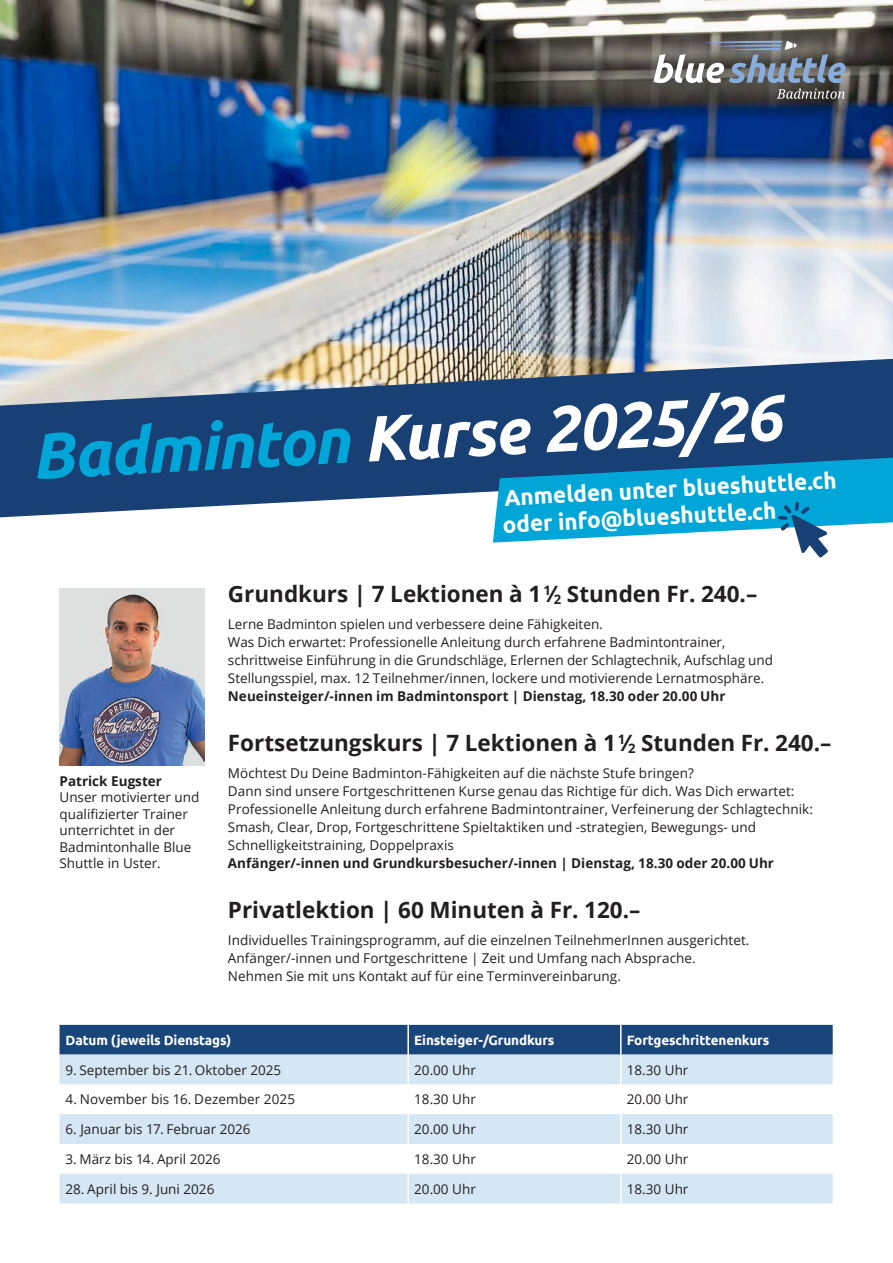
<style>
.page{position:relative;width:893px;height:1263px;background:#fff}
.page>*{position:absolute;margin:0;border:0;box-sizing:border-box;transform-origin:0 0}
.t1{font:italic 700 64.5px "Ubuntu";color:#fff}
.t2{font:700 22.5px "Open Sans";color:#231f20}
.t3{font:700 22.5px/27px "Ubuntu";color:#fff}
.t4{font:13.5px/18px "Open Sans";letter-spacing:.005em;color:#231f20}
.t5{font:700 13.5px "Open Sans";letter-spacing:.005em;color:#231f20}
.t6{font:700 13.5px "Ubuntu";letter-spacing:-.01em;color:#fff}
.s1{color:#00a6d8}
.s2{font-size:13.05px}
</style>
<div class="page">
<img style="left:0;top:0;width:893px;height:359px">
<svg style="left:0;top:359px;width:893px;height:158px;background:#446288"></svg>
<img style="left:60px;top:588px;width:144px;height:177px">
<svg style="left:60px;top:1054px;width:773px;height:149px;fill:#d5e7f5"></svg>
<div style="left:60px;top:1025px;width:773px;height:29px;background:#1a457b"></div>
<hr style="left:407px;top:1054px;width:2px;height:30px;background:#fff">
<hr style="left:620px;top:1054px;width:2px;height:30px;background:#fff">
<hr style="left:407px;top:1084px;width:2px;height:30px;background:#fff">
<hr style="left:620px;top:1084px;width:2px;height:30px;background:#fff">
<hr style="left:407px;top:1114px;width:2px;height:30px;background:#fff">
<hr style="left:620px;top:1114px;width:2px;height:30px;background:#fff">
<hr style="left:407px;top:1144px;width:2px;height:30px;background:#fff">
<hr style="left:620px;top:1144px;width:2px;height:30px;background:#fff">
<hr style="left:407px;top:1174px;width:2px;height:29px;background:#fff">
<hr style="left:620px;top:1174px;width:2px;height:29px;background:#fff">
<svg style="left:777px;top:89px;width:68px;height:10px"></svg>
<svg style="left:653px;top:41px;width:193px;height:42px;background:#7d8388"></svg>
<svg style="left:493px;top:458px;width:400px;height:99px"></svg>
<h1 class="t1" style="left:29px;top:417px;width:752px;rotate:-3deg"><span class="s1">Badminton</span> Kurse 2025/26</h1>
<h2 class="t3" style="left:501px;top:484px;width:337px;rotate:-3deg">Anmelden unter blueshuttle.ch oder info@blueshuttle.ch</h2>
<p class="t5" style="left:60px;top:771px;width:104px">Patrick Eugster</p>
<p class="t4" style="left:60px;top:788px;width:141px;line-height:16.5px">Unser motivierter und qualifizierter Trainer unterrichtet in der<br>Badmintonhalle Blue<br>Shuttle in Uster.</p>
<h2 class="t2" style="left:228px;top:578px;width:531px">Grundkurs | 7 Lektionen à 1 <sup>1</sup>⁄<span class="s2">2</span> Stunden Fr. 240.–</h2>
<p class="t4" style="left:228px;top:614px;width:547px">Lerne Badminton spielen und verbessere deine Fähigkeiten.<br>Was Dich erwartet: Professionelle Anleitung durch erfahrene Badmintontrainer, schrittweise Einführung in die Grundschläge, Erlernen der Schlagtechnik, Aufschlag und Stellungsspiel, max. 12 Teilnehmer/innen, lockere und motivierende Lernatmosphäre.</p>
<p class="t5" style="left:228px;top:686px;width:499px">Neueinsteiger/-innen im Badmintonsport | Dienstag, 18.30 oder 20.00 Uhr</p>
<h2 class="t2" style="left:228px;top:727px;width:605px">Fortsetzungskurs | 7 Lektionen à 1<sup>1</sup>⁄<span class="s2">2</span> Stunden Fr. 240.–</h2>
<p class="t4" style="left:228px;top:763px;width:587px">Möchtest Du Deine Badminton-Fähigkeiten auf die nächste Stufe bringen?<br>Dann sind unsere Fortgeschrittenen Kurse genau das Richtige für dich. Was Dich erwartet:<br>Professionelle Anleitung durch erfahrene Badmintontrainer, Verfeinerung der Schlagtechnik:<br>Smash, Clear, Drop, Fortgeschrittene Spieltaktiken und -strategien, Bewegungs- und Schnelligkeitstraining, Doppelpraxis</p>
<p class="t5" style="left:228px;top:853px;width:548px">Anfänger/-innen und Grundkursbesucher/-innen | Dienstag, 18.30 oder 20.00 Uhr</p>
<h2 class="t2" style="left:228px;top:894px;width:414px">Privatlektion | 60 Minuten à Fr. 120.–</h2>
<p class="t4" style="left:228px;top:930px;width:523px">Individuelles Trainingsprogramm, auf die einzelnen TeilnehmerInnen ausgerichtet.<br>Anfänger/-innen und Fortgeschrittene | Zeit und Umfang nach Absprache.<br>Nehmen Sie mit uns Kontakt auf für eine Terminvereinbarung.</p>
<p class="t6" style="left:66px;top:1032px;width:167px">Datum (jeweils Dienstags)</p>
<p class="t6" style="left:414px;top:1032px;width:142px">Einsteiger-/Grundkurs</p>
<p class="t6" style="left:627px;top:1032px;width:144px">Fortgeschrittenenkurs</p>
<p class="t4" style="left:66px;top:1060px;width:217px">9. September bis 21. Oktober 2025</p>
<p class="t4" style="left:414px;top:1060px;width:63px">20.00 Uhr</p>
<p class="t4" style="left:627px;top:1060px;width:63px">18.30 Uhr</p>
<p class="t4" style="left:66px;top:1090px;width:231px">4. November bis 16. Dezember 2025</p>
<p class="t4" style="left:414px;top:1090px;width:63px">18.30 Uhr</p>
<p class="t4" style="left:627px;top:1090px;width:63px">20.00 Uhr</p>
<p class="t4" style="left:66px;top:1120px;width:187px">6. Januar bis 17. Februar 2026</p>
<p class="t4" style="left:414px;top:1120px;width:63px">20.00 Uhr</p>
<p class="t4" style="left:627px;top:1120px;width:63px">18.30 Uhr</p>
<p class="t4" style="left:66px;top:1150px;width:157px">3. März bis 14. April 2026</p>
<p class="t4" style="left:414px;top:1150px;width:63px">18.30 Uhr</p>
<p class="t4" style="left:627px;top:1150px;width:63px">20.00 Uhr</p>
<p class="t4" style="left:66px;top:1179px;width:150px">28. April bis 9. Juni 2026</p>
<p class="t4" style="left:414px;top:1179px;width:63px">20.00 Uhr</p>
<p class="t4" style="left:627px;top:1179px;width:63px">18.30 Uhr</p>
</div>
